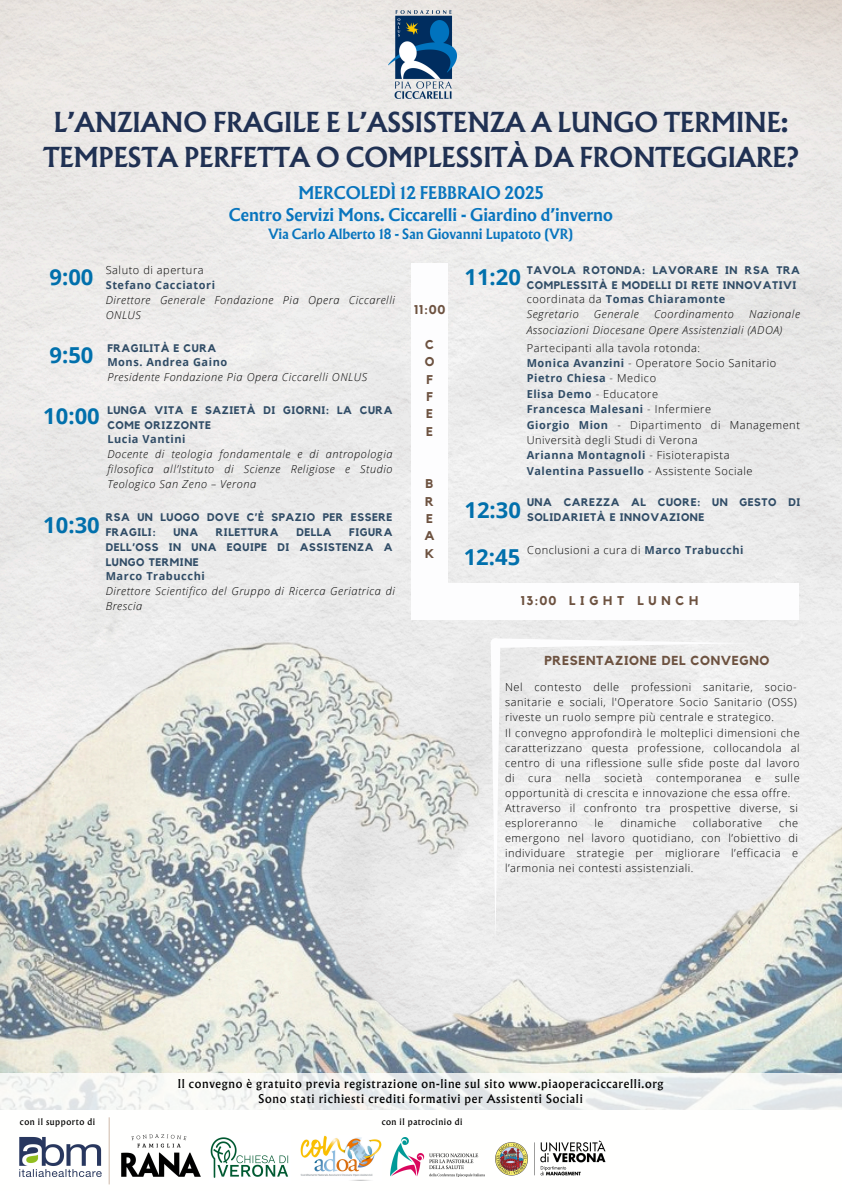
<style>
.page{position:relative;width:842px;height:1191px;background:#fff}
.page>*{position:absolute;margin:0;border:0;box-sizing:border-box;transform-origin:0 0}
.t1{font:700 24.8px/34.7px "Albertus Nova";color:#203153;text-align:center}
.t2{font:700 22px "Open Sans";color:#0170ac}
.t3{font:700 15.8px/21.9px "Albertus Nova";color:#0875be;text-align:center}
.t4{font:700 13px "Kollektif";letter-spacing:.05em;color:#6d5240}
.t5{font:700 12.8px "Albertus Nova";color:#0875be}
.t6{font:700 12.7px/17.4px "Kollektif";letter-spacing:.38em;color:#6d5240}
.t7{font:300 11px/15px "Open Sans";letter-spacing:.05em;color:#000;text-align:justify}
.t8{font:italic 300 11px/15px "Open Sans";letter-spacing:.05em;color:#000}
.t9{font:700 11px/15px "Kollektif";letter-spacing:.05em;color:#304c66}
.t10{font:700 11px/15.3px "Open Sans";letter-spacing:.05em;color:#304c66}
.t11{font:10.9px/15.2px "Albertus Nova";letter-spacing:.065em;color:#000;text-align:center}
.t12{font:8.2px "Albertus Nova";letter-spacing:.065em;color:#000}
.s1{font-style:normal}
.s2{font-weight:700;font-style:normal;color:#304c66}
.s3{font-weight:300;color:#000}
.s4{font-weight:300;font-style:italic;color:#000}
.s5{font-weight:700;color:#304c66}
</style>
<div class="page">
<img style="left:0;top:620px;width:842px;height:453px">
<img style="left:384px;top:6px;width:78px;height:96px">
<img style="left:121px;top:1134px;width:80px;height:42px">
<img style="left:210px;top:1137px;width:79px;height:41px">
<svg style="left:491px;top:638px;width:259px;height:10px;fill:#f3f3f4"></svg>
<svg style="left:491px;top:636px;width:9px;height:306px"></svg>
<svg style="left:0;top:1073px;width:842px;height:45px;fill:#f7f9f6"></svg>
<img style="left:300px;top:1135px;width:81px;height:45px">
<img style="left:19px;top:1126px;width:91px;height:59px">
<hr style="left:109px;top:1117px;width:1px;height:67px;background:#ceb9a9">
<img style="left:391px;top:1137px;width:93px;height:38px">
<img style="left:495px;top:1140px;width:111px;height:36px">
<h5 class="t1" style="left:43px;top:106px;width:757px">L’ANZIANO FRAGILE E L’ASSISTENZA A LUNGO TERMINE:<br>TEMPESTA PERFETTA O COMPLESSITÀ DA FRONTEGGIARE?</h5>
<h6 class="t3" style="left:229px;top:182px;width:385px">MERCOLEDÌ 12 FEBBRAIO 2025<br>Centro Servizi Mons. Ciccarelli - Giardino d’inverno</h6>
<h6 class="t5" style="left:268px;top:225px;width:307px">Via Carlo Alberto 18 - San Giovanni Lupatoto (VR)</h6>
<h6 class="t2" style="left:50px;top:261px;width:45px">9:00</h6>
<h6 class="t8" style="left:106px;top:262px;width:291px"><span class="s1">Saluto di apertura<br></span><span class="s2">Stefano Cacciatori<br></span>Direttore Generale Fondazione Pia Opera Ciccarelli<br>ONLUS</h6>
<h1 class="t9" style="left:527px;top:263px;width:275px">TAVOLA ROTONDA: LAVORARE IN RSA TRA<br>COMPLESSITÀ E MODELLI DI RETE INNOVATIVI</h1>
<h3 class="t10" style="left:527px;top:291px;width:200px"><span class="s3">coordinata da</span> Tomas Chiaramonte<br><span class="s4">Segretario</span></h3>
<h4 class="t2" style="left:464px;top:261px;width:58px">11:20</h4>
<h2 class="t6" style="left:414px;top:301px;width:33px">11:00</h2>
<h5 class="t6" style="left:425px;top:336px;width:11px">C<br>O<br>F<br>F<br>E<br>E</h5>
<h3 class="t8" style="left:527px;top:306px;width:275px;line-height:15.3px;text-indent:222px">Nazionale<br>Associazioni Diocesane Opere Assistenziali (ADOA)</h3>
<h2 class="t7" style="left:527px;top:340px;width:275px;line-height:15.3px;text-align:left">Partecipanti alla tavola rotonda:<br><span class="s5">Monica Avanzini</span> - Operatore Socio Sanitario <span class="s5">Pietro Chiesa</span> - Medico<br><span class="s5">Elisa Demo</span> - Educatore<br><span class="s5">Francesca Malesani</span> - Infermiere<br><span class="s5">Giorgio Mion</span> - Dipartimento di Management Università degli Studi di Verona<br><span class="s5">Arianna Montagnoli</span> - Fisioterapista<br><span class="s5">Valentina Passuello</span> - Assistente Sociale</h2>
<h3 class="t8" style="left:594px;top:306px;width:46px">Generale</h3>
<h3 class="t8" style="left:654px;top:306px;width:81px">Coordinamento</h3>
<h2 class="t9" style="left:107px;top:341px;width:110px">FRAGILITÀ E CURA</h2>
<h5 class="t8" style="left:107px;top:354px;width:261px"><span class="s2">Mons. Andrea Gaino<br></span>Presidente Fondazione Pia Opera Ciccarelli ONLUS</h5>
<h2 class="t2" style="left:50px;top:340px;width:45px">9:50</h2>
<h2 class="t9" style="left:107px;top:403px;width:287px">LUNGA VITA E SAZIETÀ DI GIORNI: LA CURA<br>COME ORIZZONTE</h2>
<h5 class="t8" style="left:107px;top:431px;width:287px"><span class="s2">Lucia Vantini<br></span>Docente di teologia fondamentale e di antropologia filosofica all’Istituto di Scienze Religiose e Studio Teologico San Zeno – Verona</h5>
<h6 class="t9" style="left:106px;top:510px;width:288px">RSA UN LUOGO DOVE C’È SPAZIO PER ESSERE<br>FRAGILI:</h6>
<h5 class="t2" style="left:43px;top:400px;width:58px">10:00</h5>
<h6 class="t6" style="left:424px;top:475px;width:12px">B<br>R<br>E<br>A<br>K</h6>
<p class="t9" style="left:527px;top:495px;width:275px">UNA CAREZZA AL CUORE: UN GESTO DI<br>SOLIDARIETÀ E INNOVAZIONE</p>
<h4 class="t2" style="left:464px;top:494px;width:58px">12:30</h4>
<h2 class="t2" style="left:464px;top:541px;width:58px">12:45</h2>
<h2 class="t2" style="left:43px;top:509px;width:58px">10:30</h2>
<h6 class="t9" style="left:106px;top:525px;width:288px;text-align:justify;text-indent:244px">FIGURA DELL’OSS IN UNA EQUIPE DI ASSISTENZA A LUNGO TERMINE</h6>
<h4 class="t8" style="left:106px;top:568px;width:291px"><span class="s2">Marco Trabucchi<br></span>Direttore Scientifico del Gruppo di Ricerca Geriatrica di<br>Brescia</h4>
<h6 class="t9" style="left:173px;top:525px;width:26px">UNA</h6>
<h6 class="t9" style="left:216px;top:525px;width:64px">RILETTURA</h6>
<h6 class="t9" style="left:296px;top:525px;width:37px">DELLA</h6>
<h6 class="t7" style="left:527px;top:542px;width:218px">Conclusioni a cura di <span class="s5">Marco Trabucchi</span></h6>
<h4 class="t6" style="left:521px;top:592px;width:37px">13:00</h4>
<h6 class="t6" style="left:569px;top:592px;width:131px">LIGHT LUNCH</h6>
<h6 class="t4" style="left:544px;top:654px;width:226px">PRESENTAZIONE DEL CONVEGNO</h6>
<h4 class="t7" style="left:505px;top:678px;width:293px">Nel contesto delle professioni sanitarie, socio&shy;sanitarie e sociali, l'Operatore Socio Sanitario (OSS) riveste un ruolo sempre più centrale e strategico.</h4>
<h4 class="t7" style="left:505px;top:724px;width:296px">Il convegno approfondirà le molteplici dimensioni che caratterizzano questa professione, collocandola al centro di una riflessione sulle sfide poste dal lavoro di cura nella società contemporanea e sulle opportunità di crescita e innovazione che essa offre.</h4>
<p class="t7" style="left:505px;top:800px;width:294px">Attraverso il confronto tra prospettive diverse, si esploreranno</p>
<p class="t7" style="left:505px;top:815px;width:294px;text-indent:274px">che emergono nel lavoro quotidiano, con l’obiettivo di individuare strategie per migliorare l’efficacia e l’armonia nei contesti assistenziali.</p>
<p class="t7" style="left:594px;top:815px;width:11px">le</p>
<p class="t7" style="left:620px;top:815px;width:57px">dinamiche</p>
<p class="t7" style="left:693px;top:815px;width:71px">collaborative</p>
<p class="t11" style="left:178px;top:1075px;width:488px">Il convegno è gratuito previa registrazione on-line sul sito www.piaoperaciccarelli.org<br>Sono stati richiesti crediti formativi per Assistenti Sociali</p>
<p class="t12" style="left:20px;top:1115px;width:77px">con il supporto di</p>
<p class="t12" style="left:382px;top:1115px;width:82px">con il patrocinio di</p>
</div>
